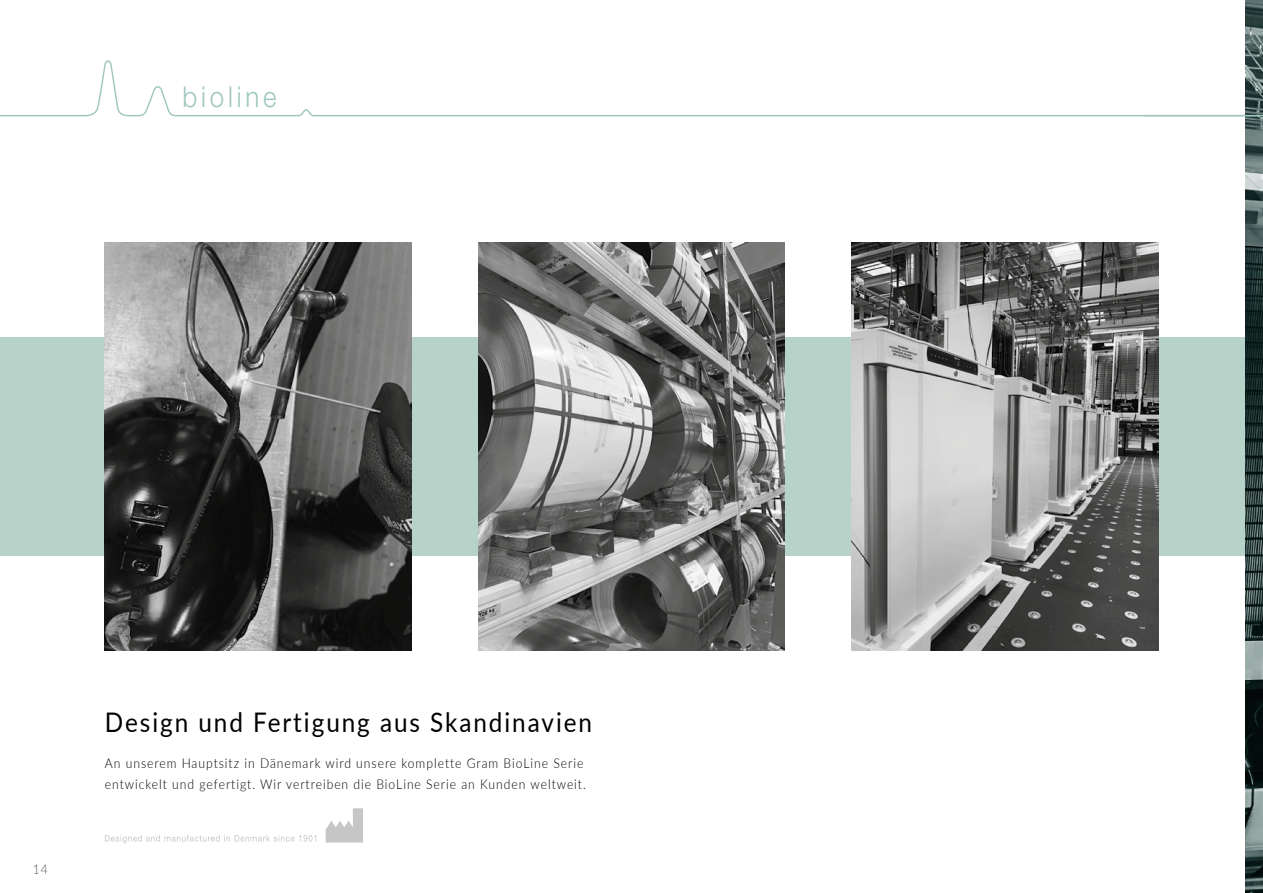
<style>
.page{position:relative;width:1263px;height:893px;background:#fff}
.page>*{position:absolute;margin:0;border:0;box-sizing:border-box;transform-origin:0 0}
.t1{font:300 28.65px "Helvetica Neue";letter-spacing:.15em;color:#9fc7bf;scale:.9 1}
.t2{font:27px "Lato";letter-spacing:.08em;color:#000;scale:.9 1}
.t3{font:300 13.5px/21px "Lato";letter-spacing:.08em;color:#000;scale:.9 1}
.t4{font:300 13.5px "Lato";color:#575756;scale:.9 1}
</style>
<div class="page">
<div style="left:0;top:337px;width:1263px;height:219px;background:#b7d3c9"></div>
<svg style="left:105px;top:835px;width:211px;height:8px"></svg>
<svg style="left:326px;top:808px;width:37px;height:34px"></svg>
<img style="left:105px;top:242px;width:306px;height:408px">
<img style="left:852px;top:242px;width:306px;height:408px">
<img style="left:478px;top:242px;width:307px;height:408px">
<img style="left:1246px;top:193px;width:17px;height:700px">
<svg style="left:0;top:60px;width:1144px;height:57px"></svg>
<svg style="left:1144px;top:59px;width:119px;height:58px"></svg>
<h1 class="t1" style="left:183px;top:80px;width:106px">bioline</h1>
<p class="t4" style="left:33px;top:860px;width:18px">14</p>
<h2 class="t2" style="left:105px;top:703px;width:543px">Design und Fertigung aus Skandinavien</h2>
<p class="t3" style="left:105px;top:752px;width:536px">An unserem Hauptsitz in Dänemark wird unsere komplette Gram BioLine Serie entwickelt und gefertigt. Wir vertreiben die BioLine Serie an Kunden weltweit.</p>
</div>
